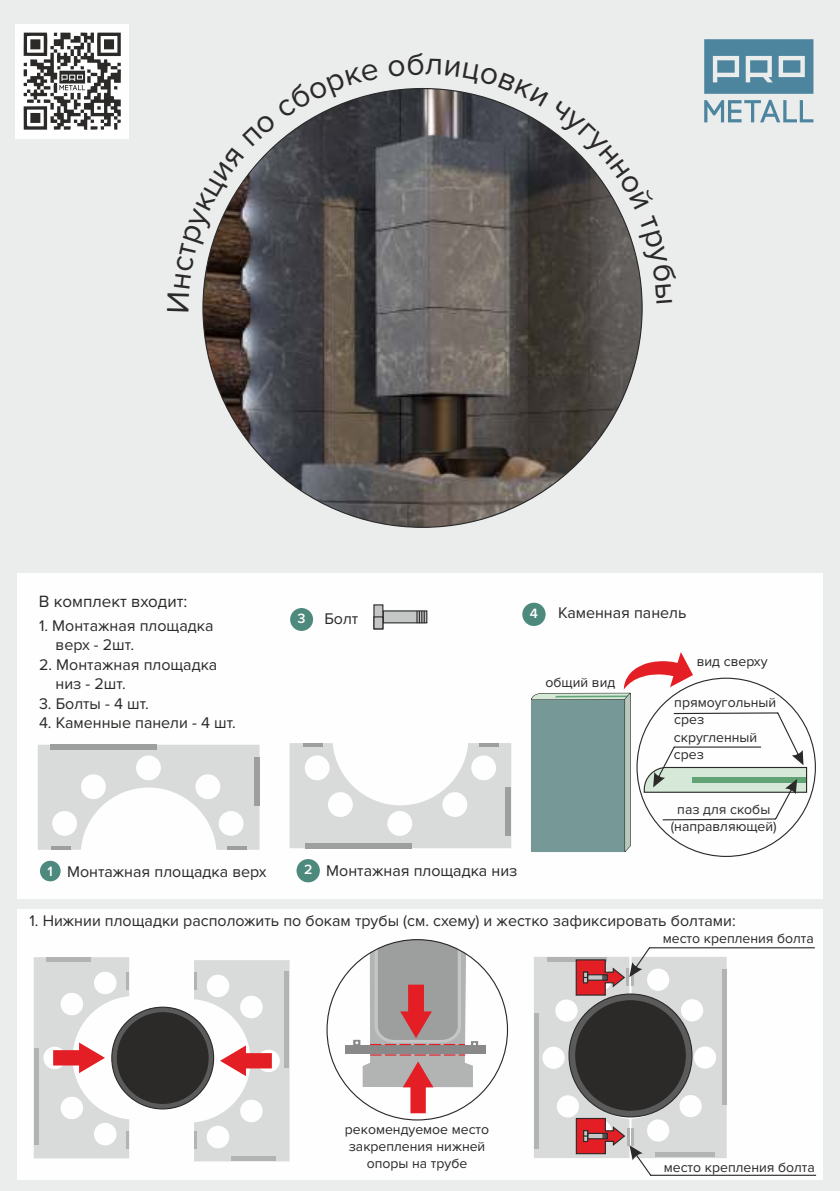
<style>
.page{position:relative;width:840px;height:1191px;background:#fff}
.page>*{position:absolute;margin:0;border:0;box-sizing:border-box;transform-origin:0 0}
.t1{font:17px "Proxima Nova";color:#2b2a29}
.t2{font:16px/19.4px "Proxima Nova";color:#2b2a29}
.t3{font:14px/17px "Proxima Nova";color:#2b2a29}
.t4{font:600 14px "Proxima Nova";color:#fefefe}
.s1{font-weight:600;font-size:14px;color:#fefefe}
</style>
<div class="page">
<div style="left:0;top:0;width:839px;height:1191px;background:#ebecec"></div>
<div style="left:17px;top:909px;width:805px;height:270px;background:#fefefe"></div>
<div style="left:17px;top:573px;width:805px;height:325px;background:#fefefe"></div>
<div style="left:15px;top:24px;width:114px;height:115px;background:#fefefe"></div>
<svg style="left:24px;top:32px;width:97px;height:98px"></svg>
<img style="left:203px;top:89px;width:438px;height:438px;border-radius:50%">
<svg style="left:38px;top:744px;width:221px;height:106px"></svg>
<hr style="left:227px;top:846px;width:19px;height:4px;background:#9d9e9e">
<hr style="left:51px;top:846px;width:20px;height:3px;background:#9d9e9e">
<div style="left:50px;top:744px;width:107px;height:6px;background:#9d9e9e"></div>
<div style="left:254px;top:757px;width:5px;height:49px;background:#9d9e9e"></div>
<svg style="left:289px;top:743px;width:222px;height:105px"></svg>
<hr style="left:478px;top:743px;width:20px;height:3px;background:#9d9e9e">
<hr style="left:303px;top:743px;width:19px;height:3px;background:#9d9e9e">
<div style="left:305px;top:843px;width:106px;height:5px;background:#9d9e9e"></div>
<div style="left:505px;top:787px;width:5px;height:49px;background:#9d9e9e"></div>
<svg style="left:373px;top:604px;width:54px;height:26px"></svg>
<div style="left:40px;top:860px;width:21px;height:21px;background:#4d897c;border-radius:50%"></div>
<div style="left:296px;top:859px;width:23px;height:23px;background:#4d897c;border-radius:50%"></div>
<div style="left:290px;top:608px;width:23px;height:23px;background:#4d897c;border-radius:50%"></div>
<svg style="left:531px;top:652px;width:276px;height:202px"></svg>
<div style="left:522px;top:602px;width:23px;height:24px;background:#4d897c;border-radius:50%"></div>
<svg style="left:111px;top:1006px;width:103px;height:103px"></svg>
<div style="left:117px;top:1012px;width:91px;height:92px;background:#2b2a29;border:1px solid #2b2a29;border-radius:50%"></div>
<svg style="left:34px;top:957px;width:95px;height:201px"></svg>
<svg style="left:194px;top:960px;width:95px;height:201px"></svg>
<svg style="left:704px;top:39px;width:109px;height:83px"></svg>
<div style="left:345px;top:1045px;width:140px;height:8px;background:#898989"></div>
<div style="left:353px;top:1039px;width:7px;height:6px;background:#898989"></div>
<svg style="left:475px;top:1041px;width:3px;height:4px"></svg>
<svg style="left:355px;top:939px;width:120px;height:174px"></svg>
<svg style="left:534px;top:947px;width:281px;height:228px"></svg>
<svg style="left:388px;top:88px;width:255px;height:215px"></svg>
<svg style="left:202px;top:92px;width:177px;height:219px"></svg>
<p class="t1" style="left:39px;top:593px;width:150px">В комплект входит:</p>
<p class="t2" style="left:56px;top:616px;width:159px;text-indent:-17px">1. Монтажная площадка верх - 2шт.</p>
<p class="t2" style="left:56px;top:655px;width:163px;text-indent:-17px">2. Монтажная площадка низ - 2шт.</p>
<p class="t2" style="left:39px;top:694px;width:111px">3. Болты - 4 шт.</p>
<p class="t2" style="left:39px;top:714px;width:198px">4. Каменные панели - 4 шт.</p>
<p class="t4" style="left:297px;top:612px;width:10px">3</p>
<p class="t2" style="left:324px;top:610px;width:35px">Болт</p>
<p class="t2" style="left:529px;top:603px;width:158px"><span class="s1">4</span> Каменная панель</p>
<p class="t3" style="left:545px;top:674px;width:71px">общий вид</p>
<p class="t3" style="left:696px;top:653px;width:72px">вид сверху</p>
<p class="t3" style="left:674px;top:695px;width:103px">прямоугольный срез</p>
<p class="t3" style="left:673px;top:729px;width:85px">скругленный срез</p>
<p class="t4" style="left:48px;top:865px;width:7px">1</p>
<p class="t4" style="left:304px;top:863px;width:10px">2</p>
<p class="t2" style="left:67px;top:862px;width:201px">Монтажная площадка верх</p>
<p class="t2" style="left:326px;top:862px;width:192px">Монтажная площадка низ</p>
<p class="t3" style="left:670px;top:801px;width:107px;text-align:center">паз для скобы (направляющей)</p>
<p class="t2" style="left:29px;top:911px;width:707px">1. Нижнии площадки расположить по бокам трубы (см. схему) и жестко зафиксировать болтами:</p>
<p class="t3" style="left:345px;top:1121px;width:146px;text-align:center">рекомендуемое место закрепления нижней опоры на трубе</p>
<p class="t3" style="left:662px;top:930px;width:153px">место крепления болта</p>
<p class="t3" style="left:663px;top:1159px;width:153px">место крепления болта</p>
</div>
